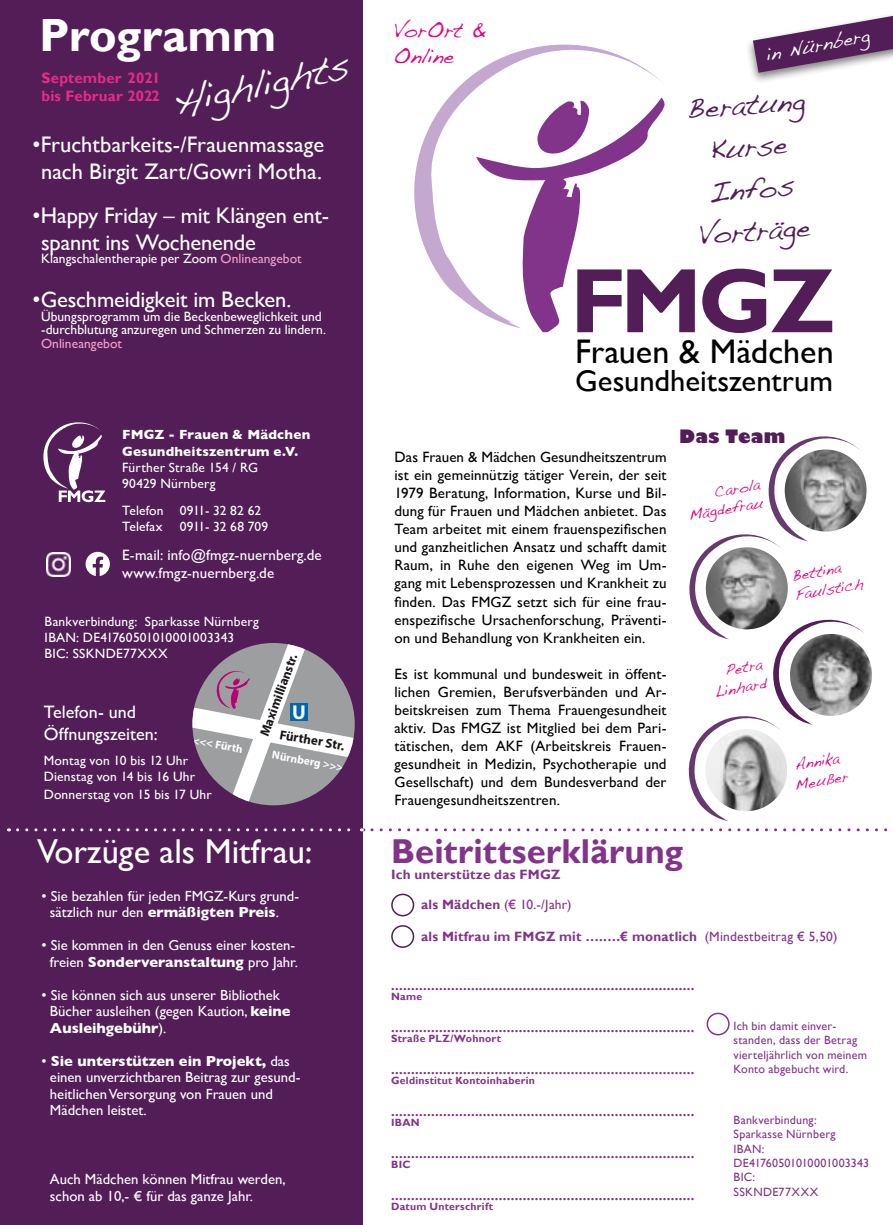
<style>
.page{position:relative;width:893px;height:1225px;background:#fff}
.page>*{position:absolute;margin:0;border:0;box-sizing:border-box;transform-origin:0 0}
.t1{font:700 46.5px "Gill Sans";letter-spacing:-.005em;color:#fff}
.t2{font:37.5px "Handwriting Dakota";color:#fff}
.t3{font:700 34.5px "Gill Sans";letter-spacing:.005em;color:#82348b}
.t4{font:34.5px "Gill Sans";color:#fff}
.t5{font:34.05px "Gill Sans";color:#000}
.t6{font:30.6px "Gill Sans";color:#000}
.t7{font:28.5px/42px "Handwriting Dakota";color:#531e58;text-align:center}
.t8{font:22.5px/27px "Gill Sans";letter-spacing:-.005em;color:#fff;text-align:center}
.t9{font:21px/25.5px "Handwriting Dakota";color:#e5007d}
.t10{font:700 20.1px "Myriad Pro";color:#fff}
.t11{font:19.35px "Handwriting Dakota";color:#fff}
.t12{font:18px/21.6px "Gill Sans";color:#fff}
.t13{font:800 18px "Gill Sans";letter-spacing:.01em;color:#531e58}
.t14{font:15px/18px "Gill Sans";letter-spacing:.01em;color:#000;text-align:justify}
.t15{font:15px/19.5px "Handwriting Dakota";color:#e5007d}
.t16{font:15px/18px "Gill Sans";letter-spacing:.01em;color:#fff}
.t17{font:700 15px/18px "Gill Sans";letter-spacing:.01em;color:#e82a88}
.t18{font:14.7px/16.5px "Gill Sans";color:#fff}
.t19{font:700 13.5px "Gill Sans";letter-spacing:.015em;color:#82348b}
.t20{font:13.5px/16.2px "Gill Sans";letter-spacing:.01em;color:#fff}
.t21{font:700 13.5px/16.2px "Gill Sans";letter-spacing:.015em;color:#fff}
.t22{font:13.5px "Gill Sans";letter-spacing:.01em;color:#82348b}
.t23{font:13.5px "Gill Sans";color:#f3a1c6}
.t24{font:700 13.2px "Myriad Pro";color:#1a171b}
.t25{font:12px/14.4px "Gill Sans";letter-spacing:.02em;color:#82348b}
.t26{font:700 11.4px "Myriad Pro";color:#fff}
.t27{font:700 10.5px "Gill Sans";letter-spacing:.025em;color:#82348b}
.s1{color:#f3a1c6}
.s2{font-weight:700}
.s3{font-weight:400}
</style>
<div class="page">
<svg style="left:372px;top:828px;width:516px;height:3px"></svg>
<div style="left:0;top:0;width:363px;height:1225px;background:#531e58"></div>
<div style="left:745px;top:8px;width:148px;height:76px;background:#000;opacity:.5"></div>
<svg style="left:753px;top:16px;width:140px;height:57px"></svg>
<svg style="left:414px;top:44px;width:247px;height:265px"></svg>
<svg style="left:476px;top:97px;width:188px;height:235px"></svg>
<svg style="left:577px;top:269px;width:118px;height:63px"></svg>
<svg style="left:702px;top:269px;width:130px;height:64px"></svg>
<svg style="left:43px;top:422px;width:62px;height:80px"></svg>
<svg style="left:18px;top:828px;width:346px;height:3px"></svg>
<div style="left:707px;top:1012px;width:23px;height:23px;border:2px solid #82348b;border-radius:50%"></div>
<div style="left:391px;top:893px;width:23px;height:23px;border:2px solid #531e58;border-radius:50%"></div>
<div style="left:391px;top:925px;width:23px;height:23px;border:2px solid #531e58;border-radius:50%"></div>
<svg style="left:192px;top:643px;width:163px;height:162px"></svg>
<div style="left:771px;top:436px;width:109px;height:109px;border:14px solid #fff;border-radius:50%"></div>
<img style="left:866px;top:654px;width:4px;height:42px">
<div style="left:776px;top:620px;width:109px;height:109px;border:14px solid #fff;border-radius:50%"></div>
<img style="left:47px;top:552px;width:24px;height:24px">
<svg style="left:86px;top:552px;width:24px;height:24px"></svg>
<svg style="left:688px;top:436px;width:178px;height:385px"></svg>
<h1 class="t1" style="left:39px;top:8px;width:239px">Programm</h1>
<h2 class="t2" style="left:169px;top:80px;width:180px;rotate:-12deg">Highlights</h2>
<h3 class="t8" style="left:33px;top:130px;width:293px">•Fruchtbarkeits-/Frauenmassage nach Birgit Zart/Gowri Motha.</h3>
<h3 class="t8" style="left:41px;top:201px;width:290px;text-align:left;text-indent:-9px">•Happy Friday – mit Klängen ent&shy;spannt ins Wochenende</h3>
<p class="t20" style="left:41px;top:250px;width:262px">Klangschalentherapie per Zoom <span class="s1">Onlineangebot</span></p>
<h3 class="t8" style="left:33px;top:286px;width:260px">•Geschmeidigkeit im Becken.</h3>
<p class="t20" style="left:41px;top:309px;width:287px;line-height:13.5px">Übungsprogramm um die Beckenbeweglichkeit und -durchblutung anzuregen und Schmerzen zu lindern.</p>
<p class="t23" style="left:41px;top:335px;width:83px">Onlineangebot</p>
<p class="t17" style="left:41px;top:69px;width:120px">September 2021 bis Februar 2022</p>
<p class="t21" style="left:122px;top:426px;width:190px">FMGZ - Frauen &amp; Mädchen<br>Gesundheitszentrum e.V.</p>
<p class="t20" style="left:122px;top:459px;width:137px">Fürther Straße 154 / RG<br>90429 Nürnberg</p>
<p class="t20" style="left:122px;top:502px;width:141px">Telefon 0911- 32 82 62<br>Telefax</p>
<p class="t20" style="left:180px;top:518px;width:90px">0911- 32 68 709</p>
<p class="t16" style="left:122px;top:546px;width:201px">E-mail: info@fmgz-nuernberg.de www.fmgz-nuernberg.de</p>
<p class="t20" style="left:45px;top:613px;width:216px">Bankverbindung: Sparkasse Nürnberg<br>IBAN: DE41760501010001003343<br>BIC: SSKNDE77XXX</p>
<p class="t24" style="left:256px;top:733px;width:88px;rotate:-70deg">Maximillianstr.</p>
<h3 class="t10" style="left:292px;top:699px;width:15px">U</h3>
<p class="t12" style="left:44px;top:701px;width:115px">Telefon- und<br>Öffnungszeiten:</p>
<p class="t20" style="left:44px;top:752px;width:153px">Montag von 10 bis 12 Uhr<br>Dienstag von 14 bis 16 Uhr</p>
<p class="t20" style="left:44px;top:786px;width:169px">Donnerstag von 15 bis 17 Uhr</p>
<p class="t24" style="left:281px;top:726px;width:67px;rotate:10deg">Fürther Str.</p>
<p class="t26" style="left:274px;top:747px;width:73px;rotate:10deg">Nürnberg &gt;&gt;&gt;</p>
<p class="t26" style="left:194px;top:733px;width:52px;rotate:10deg">&lt;&lt;&lt; Fürth</p>
<h3 class="t4" style="left:37px;top:831px;width:277px">Vorzüge als Mitfrau:</h3>
<p class="t18" style="left:50px;top:887px;width:251px;text-indent:-8px">• Sie bezahlen für jeden FMGZ-Kurs grund&shy;sätzlich nur den <span class="s2">ermäßigten Preis</span>.</p>
<p class="t18" style="left:41px;top:937px;width:258px;text-align:center">• Sie kommen in den Genuss einer kosten&shy;freien <span class="s2">Sonderveranstaltung</span> pro Jahr.</p>
<p class="t18" style="left:50px;top:986px;width:242px;text-indent:-8px">• Sie können sich aus unserer Bibliothek<br>Bücher ausleihen (gegen Kaution, <span class="s2">keine<br>Ausleihgebühr</span>).</p>
<p class="t18" style="left:50px;top:1052px;width:252px;text-indent:-8px">• <span class="s2">Sie unterstützen ein Projekt,</span> das einen unverzichtbaren Beitrag zur gesund&shy;heitlichen Versorgung von Frauen und Mädchen leistet.</p>
<p class="t18" style="left:50px;top:1170px;width:237px">Auch Mädchen können Mitfrau werden, schon ab 10,- € für das ganze Jahr.</p>
<h3 class="t9" style="left:393px;top:17px;width:94px">VorOrt &amp;<br>Online</h3>
<p class="t11" style="left:764px;top:43px;width:106px;rotate:-11deg">in Nürnberg</p>
<h3 class="t7" style="left:685px;top:88px;width:120px;rotate:-4deg">Beratung<br>Kurse<br>Infos<br>Vorträge</h3>
<h3 class="t5" style="left:575px;top:332px;width:260px">Frauen &amp; Mädchen</h3>
<h3 class="t6" style="left:575px;top:363px;width:259px">Gesundheitszentrum</h3>
<p class="t13" style="left:679px;top:422px;width:108px">Das Team</p>
<p class="t14" style="left:394px;top:448px;width:274px">Das Frauen &amp; Mädchen Gesundheitszentrum ist ein gemeinnützig tätiger Verein, der seit 1979 Beratung, Information, Kurse und Bil&shy;dung für Frauen und Mädchen anbietet. Das Team arbeitet mit einem frauenspezifischen und ganzheitlichen Ansatz und schafft damit Raum, in Ruhe den eigenen Weg im Um&shy;gang mit Lebensprozessen und Krankheit zu finden. Das FMGZ setzt sich für eine frau&shy;enspezifische Ursachenforschung, Präventi&shy;on und Behandlung von Krankheiten ein.</p>
<p class="t14" style="left:394px;top:664px;width:274px">Es ist kommunal und bundesweit in öffent&shy;lichen Gremien, Berufsverbänden und Ar&shy;beitskreisen zum Thema Frauengesundheit aktiv. Das FMGZ ist Mitglied bei dem Pari&shy;tätischen, dem AKF (Arbeitskreis Frauen&shy;gesundheit in Medizin, Psychotherapie und Gesellschaft) und dem Bundesverband der Frauengesundheitszentren.</p>
<p class="t15" style="left:684px;top:488px;width:77px;line-height:17.9px;text-align:right;rotate:-10deg">Carola<br>Mägdefrau</p>
<p class="t15" style="left:709px;top:663px;width:54px;text-align:right;rotate:-10deg">Petra<br>Linhard</p>
<p class="t15" style="left:790px;top:566px;width:71px;rotate:-10deg">Bettina<br>Faulstich</p>
<p class="t15" style="left:789px;top:756px;width:56px;rotate:-10deg">Annika<br>Meußer</p>
<h3 class="t3" style="left:391px;top:830px;width:294px">Beitrittserklärung</h3>
<p class="t19" style="left:391px;top:866px;width:171px">Ich unterstütze das FMGZ</p>
<p class="t22" style="left:421px;top:897px;width:152px"><span class="s2">als Mädchen</span> (€ 10.-/Jahr)</p>
<p class="t19" style="left:421px;top:928px;width:418px">als Mitfrau im FMGZ mit ….….€ monatlich <span class="s3">(Mindestbeitrag € 5,50)</span></p>
<p class="t19" style="left:391px;top:977px;width:305px">............................................................................</p>
<p class="t27" style="left:391px;top:990px;width:33px">Name</p>
<p class="t19" style="left:391px;top:1019px;width:305px">............................................................................</p>
<p class="t27" style="left:391px;top:1032px;width:111px">Straße PLZ/Wohnort</p>
<p class="t19" style="left:391px;top:1061px;width:305px">............................................................................</p>
<p class="t27" style="left:391px;top:1074px;width:146px">Geldinstitut Kontoinhaberin</p>
<p class="t19" style="left:391px;top:1103px;width:305px">............................................................................</p>
<p class="t27" style="left:391px;top:1116px;width:30px">IBAN</p>
<p class="t19" style="left:391px;top:1145px;width:305px">............................................................................</p>
<p class="t27" style="left:391px;top:1158px;width:21px">BIC</p>
<p class="t19" style="left:391px;top:1187px;width:305px">............................................................................</p>
<p class="t27" style="left:391px;top:1200px;width:103px">Datum Unterschrift</p>
<p class="t25" style="left:733px;top:1018px;width:135px">Ich bin damit einver&shy;standen, dass der Betrag vierteljährlich von meinem<br>Konto abgebucht wird.</p>
<p class="t25" style="left:733px;top:1112px;width:137px">Bankverbindung:<br>Sparkasse Nürnberg<br>IBAN:<br>DE41760501010001003343<br>BIC:<br>SSKNDE77XXX</p>
</div>
